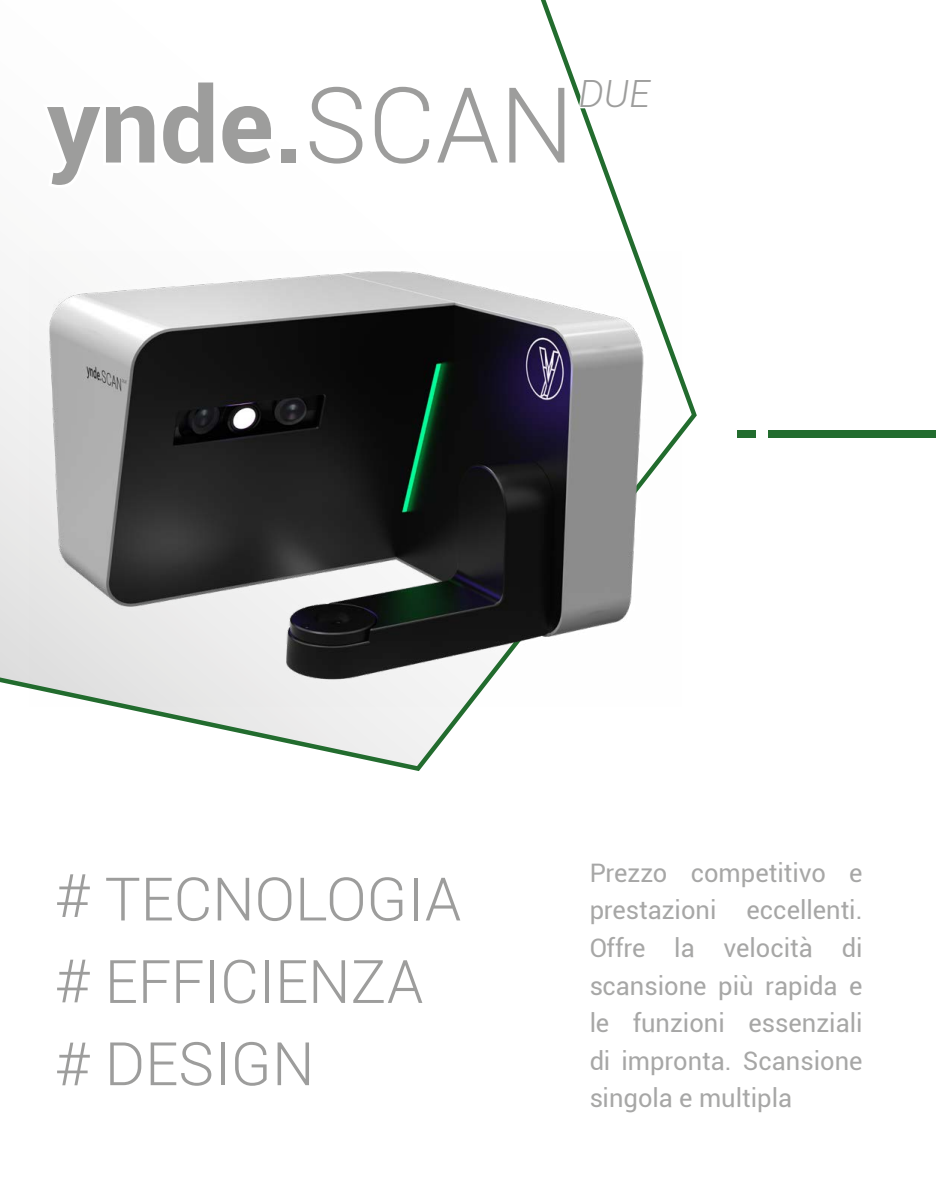
<style>
.page{position:relative;width:936px;height:1191px;background:#fff}
.page>*{position:absolute;margin:0;border:0;box-sizing:border-box;transform-origin:0 0}
.t1{font:700 105px "Roboto";color:#9d9d9c}
.t2{font:300 60px/82.3px "Roboto";color:#9d9d9c}
.t3{font:italic 300 37.5px "Roboto";color:#9d9d9c}
.t4{font:25.5px/37.5px "Roboto";color:#9d9d9c;text-align:justify}
.s1{font-weight:300}
</style>
<div class="page">
<svg style="left:0;top:0;width:697px;height:771px"></svg>
<svg style="left:39px;top:76px;width:238px;height:116px"></svg>
<svg style="left:304px;top:80px;width:266px;height:90px"></svg>
<svg style="left:577px;top:77px;width:77px;height:34px"></svg>
<img style="left:30px;top:252px;width:651px;height:454px">
<div style="left:768px;top:430px;width:167px;height:8px;background:#226c2e"></div>
<div style="left:737px;top:430px;width:18px;height:8px;background:#226c2e"></div>
<h1 class="t1" style="left:47px;top:51px;width:528px">ynde.<span class="s1">SCAN</span></h1>
<h3 class="t3" style="left:578px;top:67px;width:73px">DUE</h3>
<h2 class="t2" style="left:55px;top:852px;width:39px">#</h2>
<p class="t4" style="left:589px;top:853px;width:275px">Prezzo competitivo e prestazioni eccellenti.<br>Offre la velocità di scansione più rapida e le funzioni essenziali di impronta. Scansione singola e multipla</p>
<h2 class="t2" style="left:55px;top:856px;width:408px;text-indent:50px">TECNOLOGIA # EFFICIENZA # DESIGN</h2>
</div>
